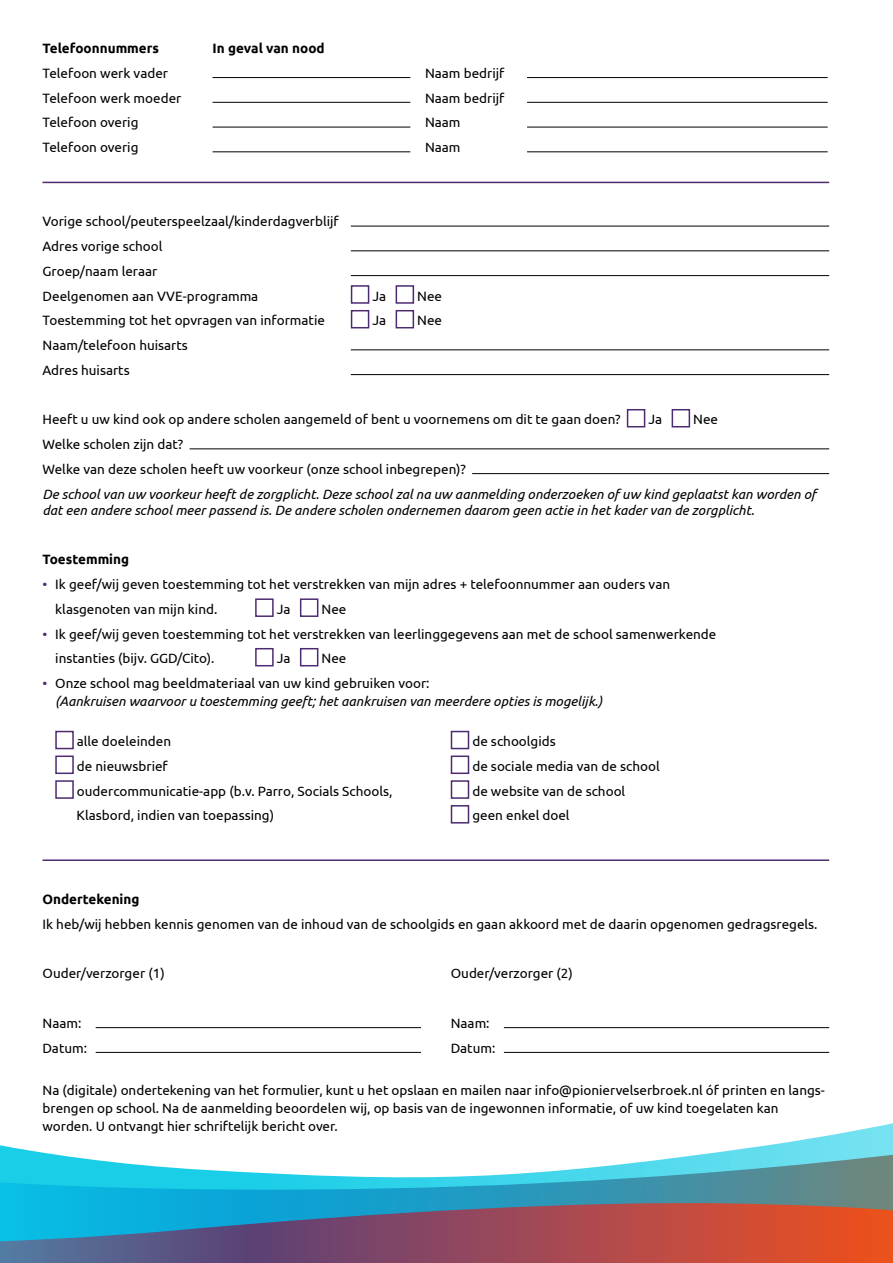
<style>
.page{position:relative;width:893px;height:1263px;background:#fff}
.page>*{position:absolute;margin:0;border:0;box-sizing:border-box;transform-origin:0 0}
.t1{font:13.5px/24.8px "Ubuntu";color:#000}
.t2{font:italic 13.5px/16.2px "Ubuntu";color:#000}
.t3{font:700 13.5px "Ubuntu";color:#000}
.s1{color:#4d2b71}
.s2{font-style:normal;color:#4d2b71}
.s3{font-style:normal}
</style>
<div class="page">
<svg style="left:0;top:1027px;width:893px;height:236px"></svg>
<hr style="left:213px;top:77px;width:197px;height:1px;background:#000">
<hr style="left:527px;top:77px;width:301px;height:1px;background:#000">
<hr style="left:213px;top:102px;width:197px;height:1px;background:#000">
<hr style="left:527px;top:102px;width:301px;height:1px;background:#000">
<hr style="left:213px;top:127px;width:197px;height:1px;background:#000">
<hr style="left:527px;top:127px;width:301px;height:1px;background:#000">
<hr style="left:213px;top:152px;width:197px;height:1px;background:#000">
<hr style="left:527px;top:152px;width:301px;height:1px;background:#000">
<hr style="left:43px;top:182px;width:786px;height:1px;background:#4d2b71">
<hr style="left:351px;top:226px;width:478px;height:1px;background:#000">
<hr style="left:351px;top:251px;width:478px;height:1px;background:#000">
<hr style="left:351px;top:275px;width:478px;height:1px;background:#000">
<div style="left:351px;top:285px;width:18px;height:19px;border:2px solid #4d2b71"></div>
<div style="left:396px;top:285px;width:18px;height:19px;border:2px solid #4d2b71"></div>
<div style="left:351px;top:310px;width:18px;height:18px;border:2px solid #4d2b71"></div>
<div style="left:396px;top:310px;width:18px;height:18px;border:2px solid #4d2b71"></div>
<hr style="left:351px;top:350px;width:478px;height:1px;background:#000">
<hr style="left:351px;top:374px;width:478px;height:1px;background:#000">
<div style="left:627px;top:409px;width:18px;height:18px;border:2px solid #4d2b71"></div>
<div style="left:672px;top:409px;width:18px;height:18px;border:2px solid #4d2b71"></div>
<hr style="left:190px;top:449px;width:639px;height:1px;background:#000">
<hr style="left:472px;top:473px;width:357px;height:1px;background:#000">
<div style="left:255px;top:598px;width:19px;height:19px;border:2px solid #4d2b71"></div>
<div style="left:300px;top:598px;width:18px;height:19px;border:2px solid #4d2b71"></div>
<div style="left:255px;top:648px;width:19px;height:18px;border:2px solid #4d2b71"></div>
<div style="left:300px;top:648px;width:18px;height:18px;border:2px solid #4d2b71"></div>
<div style="left:55px;top:731px;width:19px;height:18px;border:2px solid #4d2b71"></div>
<div style="left:55px;top:755px;width:19px;height:19px;border:2px solid #4d2b71"></div>
<div style="left:55px;top:780px;width:19px;height:19px;border:2px solid #4d2b71"></div>
<div style="left:451px;top:731px;width:18px;height:18px;border:2px solid #4d2b71"></div>
<div style="left:451px;top:755px;width:18px;height:19px;border:2px solid #4d2b71"></div>
<div style="left:451px;top:780px;width:18px;height:19px;border:2px solid #4d2b71"></div>
<div style="left:451px;top:805px;width:18px;height:18px;border:2px solid #4d2b71"></div>
<hr style="left:43px;top:859px;width:786px;height:2px;background:#4d2b71">
<hr style="left:96px;top:1027px;width:325px;height:1px;background:#000">
<hr style="left:504px;top:1027px;width:325px;height:1px;background:#000">
<hr style="left:96px;top:1052px;width:325px;height:1px;background:#000">
<hr style="left:504px;top:1052px;width:325px;height:1px;background:#000">
<p class="t3" style="left:43px;top:40px;width:118px">Telefoonnummers</p>
<p class="t3" style="left:213px;top:40px;width:114px">In geval van nood</p>
<p class="t1" style="left:43px;top:60px;width:127px">Telefoon werk vader</p>
<p class="t1" style="left:425px;top:60px;width:81px">Naam bedrijf</p>
<p class="t1" style="left:43px;top:85px;width:140px">Telefoon werk moeder</p>
<p class="t1" style="left:425px;top:85px;width:81px">Naam bedrijf</p>
<p class="t1" style="left:43px;top:110px;width:98px">Telefoon overig</p>
<p class="t1" style="left:425px;top:110px;width:37px">Naam</p>
<p class="t1" style="left:43px;top:134px;width:98px">Telefoon overig</p>
<p class="t1" style="left:425px;top:134px;width:37px">Naam</p>
<p class="t1" style="left:43px;top:209px;width:298px">Vorige school/peuterspeelzaal/kinderdagverblijf<br>Adres vorige school<br>Groep/naam leraar<br>Deelgenomen aan VVE-programma</p>
<p class="t1" style="left:372px;top:283px;width:15px">Ja</p>
<p class="t1" style="left:417px;top:283px;width:26px">Nee</p>
<p class="t1" style="left:43px;top:308px;width:284px">Toestemming tot het opvragen van informatie</p>
<p class="t1" style="left:372px;top:308px;width:15px">Ja</p>
<p class="t1" style="left:417px;top:308px;width:26px">Nee</p>
<p class="t1" style="left:43px;top:332px;width:147px">Naam/telefoon huisarts<br>Adres huisarts</p>
<p class="t1" style="left:43px;top:407px;width:580px">Heeft u uw kind ook op andere scholen aangemeld of bent u voornemens om dit te gaan doen?</p>
<p class="t1" style="left:648px;top:407px;width:15px">Ja</p>
<p class="t1" style="left:693px;top:407px;width:26px">Nee</p>
<p class="t1" style="left:43px;top:431px;width:425px">Welke scholen zijn dat?<br>Welke van deze scholen heeft uw voorkeur (onze school inbegrepen)?</p>
<p class="t2" style="left:43px;top:485px;width:775px">De school van uw voorkeur heeft de zorgplicht. Deze school zal na uw aanmelding onderzoeken of uw kind geplaatst kan worden of dat een andere school meer passend is. De andere scholen ondernemen daarom geen actie in het kader van de zorgplicht.</p>
<p class="t3" style="left:43px;top:551px;width:88px">Toestemming</p>
<p class="t1" style="left:55px;top:571px;width:616px;text-indent:-13px"><span class="s1">•</span> Ik geef/wij geven toestemming tot het verstrekken van mijn adres + telefoonnummer aan ouders van klasgenoten van mijn kind.</p>
<p class="t1" style="left:277px;top:596px;width:15px">Ja</p>
<p class="t1" style="left:322px;top:596px;width:26px">Nee</p>
<p class="t1" style="left:55px;top:621px;width:663px;text-indent:-13px"><span class="s1">•</span> Ik geef/wij geven toestemming tot het verstrekken van leerlinggegevens aan met de school samenwerkende instanties (bijv. GGD/Cito).</p>
<p class="t1" style="left:277px;top:646px;width:15px">Ja</p>
<p class="t1" style="left:322px;top:646px;width:26px">Nee</p>
<p class="t2" style="left:55px;top:674px;width:549px;line-height:18px;text-indent:-13px"><span class="s2">•</span> <span class="s3">Onze school mag beeldmateriaal van uw kind gebruiken voor:<br></span>(Aankruisen waarvoor u toestemming geeft; het aankruisen van meerdere opties is mogelijk.)</p>
<p class="t1" style="left:77px;top:728px;width:317px">alle doeleinden<br>de nieuwsbrief<br>oudercommunicatie-app (b.v. Parro, Socials Schools,<br>Klasbord, indien van toepassing)</p>
<p class="t1" style="left:472px;top:728px;width:189px">de schoolgids<br>de sociale media van de school de website van de school<br>geen enkel doel</p>
<p class="t3" style="left:43px;top:891px;width:98px">Ondertekening</p>
<p class="t1" style="left:43px;top:911px;width:777px">Ik heb/wij hebben kennis genomen van de inhoud van de schoolgids en gaan akkoord met de daarin opgenomen gedragsregels.</p>
<p class="t1" style="left:43px;top:961px;width:124px">Ouder/verzorger (1)</p>
<p class="t1" style="left:451px;top:961px;width:124px">Ouder/verzorger (2)</p>
<p class="t1" style="left:43px;top:1010px;width:40px">Naam:</p>
<p class="t1" style="left:451px;top:1010px;width:40px">Naam:</p>
<p class="t1" style="left:43px;top:1035px;width:46px">Datum:</p>
<p class="t1" style="left:451px;top:1035px;width:46px">Datum:</p>
<p class="t1" style="left:43px;top:1081px;width:784px;line-height:18px">Na (digitale) ondertekening van het formulier, kunt u het opslaan en mailen naar info@pioniervelserbroek.nl óf printen en langs&shy;brengen op school. Na de aanmelding beoordelen wij, op basis van de ingewonnen informatie, of uw kind toegelaten kan worden. U ontvangt hier schriftelijk bericht over.</p>
</div>
